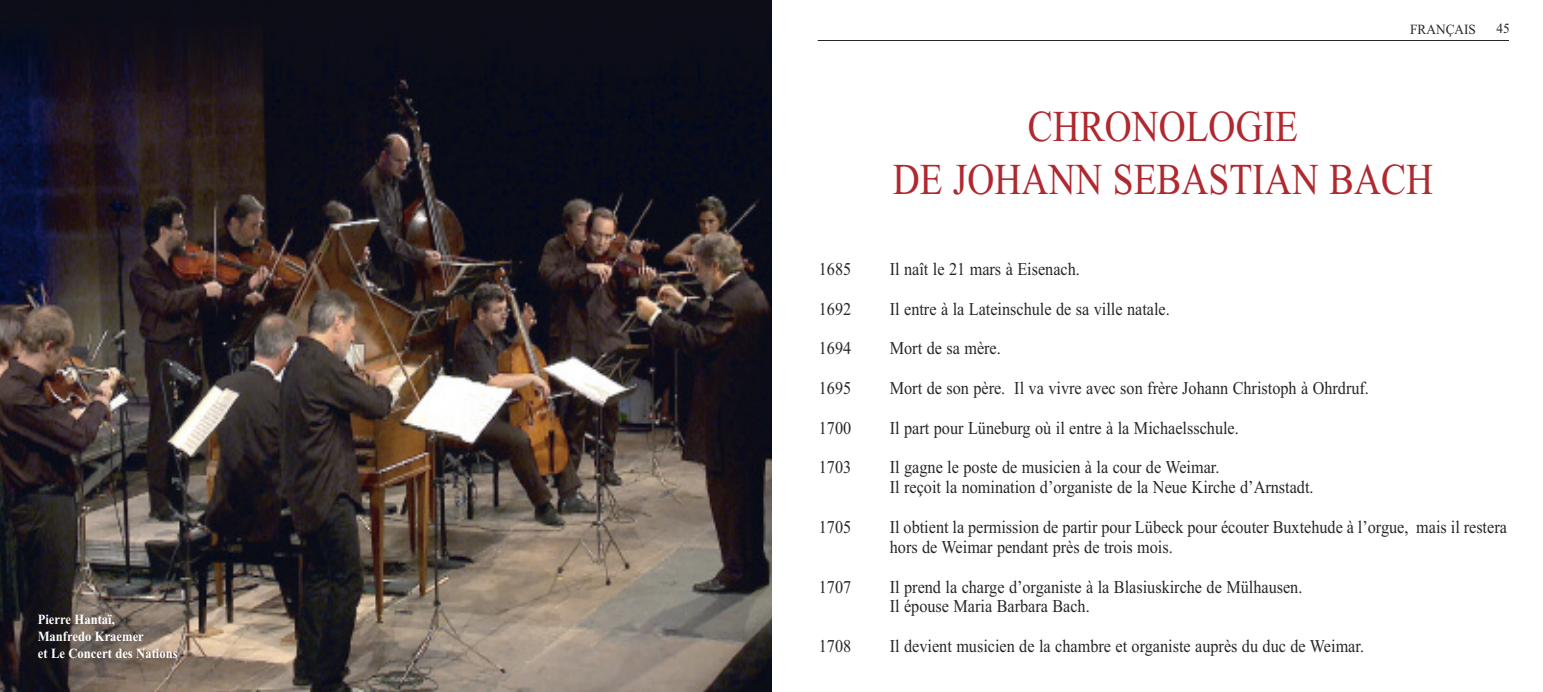
<style>
.page{position:relative;width:1543px;height:692px;background:#fff}
.page>*{position:absolute;margin:0;border:0;box-sizing:border-box;transform-origin:0 0}
.t1{font:44px/52.8px "Times New Roman";color:#af292f;text-align:center;scale:.85 1}
.t2{font:18px/19.8px "Times New Roman";color:#272627;scale:.9 1}
.t3{font:700 14px/16.8px "Times New Roman";color:#fff;scale:.9 1}
.t4{font:14px "Times New Roman";color:#272627;scale:.95 1}
</style>
<div class="page">
<hr style="left:817px;top:40px;width:691px;height:1px;background:#272627">
<img style="left:0;top:0;width:771px;height:692px">
<p class="t3" style="left:38px;top:611px;width:157px">Pierre Hantaï,<br>Manfredo Kraemer<br>et Le Concert des Nations</p>
<p class="t4" style="left:1409px;top:21px;width:71px">FRANÇAIS</p>
<p class="t4" style="left:1496px;top:20px;width:15px">45</p>
<h1 class="t1" style="left:892px;top:99px;width:637px">CHRONOLOGIE<br>DE JOHANN SEBASTIAN BACH</h1>
<p class="t2" style="left:818px;top:259px;width:38px">1685</p>
<p class="t2" style="left:889px;top:259px;width:213px">Il naît le 21 mars à Eisenach.</p>
<p class="t2" style="left:818px;top:298px;width:38px">1692</p>
<p class="t2" style="left:889px;top:298px;width:312px">Il entre à la Lateinschule de sa ville natale.</p>
<p class="t2" style="left:818px;top:338px;width:38px">1694</p>
<p class="t2" style="left:889px;top:338px;width:125px">Mort de sa mère.</p>
<p class="t2" style="left:818px;top:378px;width:38px">1695</p>
<p class="t2" style="left:889px;top:378px;width:534px">Mort de son père. Il va vivre avec son frère Johann Christoph à Ohrdruf.</p>
<p class="t2" style="left:818px;top:417px;width:38px">1700</p>
<p class="t2" style="left:889px;top:417px;width:389px">Il part pour Lüneburg où il entre à la Michaelsschule.</p>
<p class="t2" style="left:818px;top:457px;width:38px">1703</p>
<p class="t2" style="left:889px;top:457px;width:472px">Il gagne le poste de musicien à la cour de Weimar.<br>Il reçoit la nomination d’organiste de la Neue Kirche d’Arnstadt.</p>
<p class="t2" style="left:818px;top:517px;width:38px">1705</p>
<p class="t2" style="left:889px;top:517px;width:687px">Il obtient la permission de partir pour Lübeck pour écouter Buxtehude à l’orgue, mais il restera hors de Weimar pendant près de trois mois.</p>
<p class="t2" style="left:818px;top:576px;width:38px">1707</p>
<p class="t2" style="left:889px;top:576px;width:460px">Il prend la charge d’organiste à la Blasiuskirche de Mülhausen.<br>Il épouse Maria Barbara Bach.</p>
<p class="t2" style="left:818px;top:636px;width:38px">1708</p>
<p class="t2" style="left:889px;top:636px;width:528px">Il devient musicien de la chambre et organiste auprès du duc de Weimar.</p>
</div>
